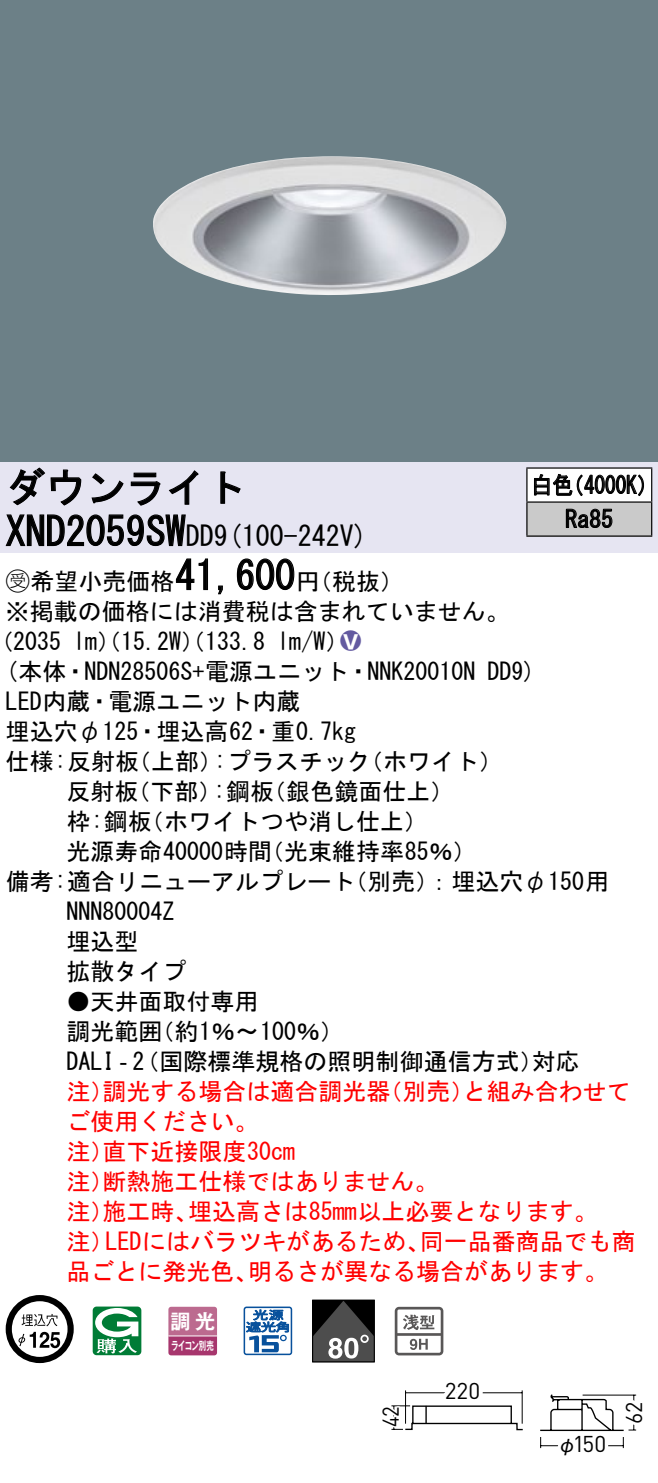
<style>
.page{position:relative;width:658px;height:1483px;background:#fff}
.page>*{position:absolute;margin:0;border:0;box-sizing:border-box;transform-origin:0 0}
.t1{font:40px "MS Gothic";color:#000}
.t2{font:28px "MS Gothic";color:#000}
.t3{font:24px/30px "MS Gothic";color:#000}
.t4{font:24px/30px "MS Gothic";color:#f00}
.t5{font:24px/34px "MS Gothic";color:#000;scale:.88 1}
.t6{font:24px "Ford Classification 1";color:#635aa0}
.t7{font:22.8px "DINOT";letter-spacing:-.01em;color:#000}
.t8{font:22.8px "DINOT";letter-spacing:-.01em;color:#000;scale:.95 1}
.t9{font:22.8px "DINOT";letter-spacing:-.01em;color:#000;scale:.9 1}
.t10{font:20px "Gothic MB101 Pro De Bold 90 pv RKSJ H";color:#fff}
.t11{font:20px "Gothic BBB Pro Medium 90 pv RKSJ H";color:#000}
.t12{font:11.6px "Gothic MB101 Pro De Bold 90 pv RKSJ H";letter-spacing:-.05em;color:#fff;scale:.65 1}
.s1{font-size:28px}
.s2{font-family:"Ford Classification 1"}
.s3{color:#fff}
</style>
<div class="page">
<div style="left:0;top:0;width:658px;height:462px;background:#6c8087"></div>
<img style="left:153px;top:156px;width:354px;height:139px">
<div style="left:0;top:462px;width:658px;height:90px;background:#e6e5f2"></div>
<svg style="left:9px;top:467px;width:73px;height:39px"></svg>
<svg style="left:91px;top:473px;width:33px;height:30px"></svg>
<svg style="left:130px;top:472px;width:30px;height:34px"></svg>
<svg style="left:168px;top:470px;width:30px;height:35px"></svg>
<svg style="left:220px;top:471px;width:21px;height:33px"></svg>
<svg style="left:5px;top:514px;width:181px;height:33px"></svg>
<svg style="left:175px;top:558px;width:33px;height:32px"></svg>
<svg style="left:218px;top:585px;width:5px;height:10px"></svg>
<svg style="left:236px;top:558px;width:59px;height:32px"></svg>
<svg style="left:6px;top:1295px;width:68px;height:68px"></svg>
<svg style="left:93px;top:1306px;width:48px;height:49px"></svg>
<svg style="left:168px;top:1306px;width:49px;height:49px;background:#b65b86"></svg>
<hr style="left:168px;top:1335px;width:49px;height:1px;background:#fff">
<svg style="left:243px;top:1306px;width:49px;height:49px"></svg>
<div style="left:312px;top:1299px;width:62px;height:63px;border:1px solid #000"></div>
<svg style="left:312px;top:1300px;width:62px;height:61px;background:#474747"></svg>
<svg style="left:395px;top:1306px;width:48px;height:49px"></svg>
<div style="left:527px;top:468px;width:124px;height:34px;background:#fff"></div>
<div style="left:527px;top:502px;width:124px;height:34px;background:#cacaca"></div>
<hr style="left:526px;top:467px;width:126px;height:2px;background:#000">
<hr style="left:526px;top:468px;width:1px;height:33px;background:#000">
<hr style="left:651px;top:468px;width:1px;height:33px;background:#000">
<hr style="left:526px;top:501px;width:126px;height:2px;background:#000">
<hr style="left:526px;top:502px;width:1px;height:33px;background:#000">
<hr style="left:651px;top:502px;width:1px;height:33px;background:#000">
<hr style="left:526px;top:535px;width:126px;height:2px;background:#000">
<svg style="left:534px;top:473px;width:110px;height:23px"></svg>
<svg style="left:565px;top:508px;width:47px;height:20px"></svg>
<svg style="left:540px;top:1394px;width:97px;height:55px"></svg>
<svg style="left:391px;top:1390px;width:132px;height:40px"></svg>
<h1 class="t1" style="left:6px;top:467px;width:242px">ダウンライト</h1>
<p class="t2" style="left:214px;top:522px;width:155px">(9 100-242 (V</p>
<h1 class="t1" style="left:6px;top:511px;width:210px">XND2059SW<span class="s1">DD</span></h1>
<h1 class="t1" style="left:175px;top:555px;width:121px">41,600</h1>
<p class="t3" style="left:6px;top:566px;width:505px"><span class="s2">B</span>希望小売価格<br>※掲載の価格には消費税は含まれていません。</p>
<p class="t6" style="left:340px;top:629px;width:22px">2<span class="s3">8</span></p>
<p class="t3" style="left:296px;top:566px;width:109px">（円税抜(</p>
<p class="t3" style="left:277px;top:626px;width:73px">l m (W/</p>
<p class="t3" style="left:-11px;top:626px;width:74px">（2035</p>
<p class="t3" style="left:73px;top:626px;width:193px">lm）（15.2 ）（W 133.8</p>
<p class="t5" style="left:565px;top:468px;width:56px;text-indent:-34px">白色<br>Ra85</p>
<p class="t5" style="left:563px;top:468px;width:110px">（4000 (K</p>
<p class="t3" style="left:6px;top:656px;width:471px">(本体・NDN28506 +S 電源ユニット・NNK20010N</p>
<p class="t3" style="left:6px;top:686px;width:296px">LED内蔵・電源ユニット内蔵</p>
<p class="t3" style="left:6px;top:716px;width:352px">埋込穴φ125・埋込高62・重0.7kg</p>
<p class="t3" style="left:359px;top:746px;width:145px">（ホワイト(</p>
<p class="t3" style="left:487px;top:656px;width:50px">DD (9</p>
<p class="t3" style="left:214px;top:746px;width:158px">:プラスチック</p>
<p class="t3" style="left:6px;top:746px;width:135px">仕様:反射板</p>
<p class="t3" style="left:127px;top:746px;width:97px">（上部）</p>
<p class="t3" style="left:66px;top:776px;width:73px">反射板</p>
<p class="t3" style="left:126px;top:776px;width:97px">（下部）</p>
<p class="t3" style="left:262px;top:776px;width:193px">（銀色鏡面仕上(</p>
<p class="t3" style="left:213px;top:776px;width:62px">:鋼板</p>
<p class="t3" style="left:66px;top:806px;width:87px">枠:鋼板</p>
<p class="t3" style="left:140px;top:806px;width:289px">（ホワイトつや消し仕上(</p>
<p class="t3" style="left:66px;top:836px;width:207px">光源寿命40000時間</p>
<p class="t3" style="left:260px;top:836px;width:218px">（光束維持率85％(</p>
<p class="t3" style="left:66px;top:866px;width:290px;text-indent:-61px">備考:適合リニューアルプレート<br>NNN80004Z<br>埋込型<br>拡散タイプ</p>
<p class="t3" style="left:150px;top:986px;width:195px;text-indent:-84px">●天井面取付専用<br>（約1％〜100％(</p>
<p class="t3" style="left:343px;top:866px;width:267px">（別売：）埋込穴φ150用</p>
<p class="t3" style="left:66px;top:1016px;width:97px">調光範囲</p>
<p class="t3" style="left:66px;top:1046px;width:478px">DALI‐（2 国際標準規格の照明制御通信方式）</p>
<p class="t4" style="left:462px;top:1076px;width:169px">と組み合わせて</p>
<p class="t3" style="left:531px;top:1046px;width:49px">対応</p>
<p class="t4" style="left:102px;top:1076px;width:289px">調光する場合は適合調光器</p>
<p class="t4" style="left:378px;top:1076px;width:97px">（別売）</p>
<p class="t4" style="left:66px;top:1076px;width:49px">注）</p>
<p class="t4" style="left:66px;top:1106px;width:193px">ご使用ください。</p>
<p class="t4" style="left:102px;top:1136px;width:194px">直下近接限度30cm</p>
<p class="t4" style="left:102px;top:1136px;width:337px;text-indent:-36px">注）<br>断熱施工仕様ではありません。</p>
<p class="t4" style="left:66px;top:1166px;width:49px">注）</p>
<p class="t4" style="left:188px;top:1196px;width:411px">埋込高さは85mm以上必要となります。</p>
<p class="t4" style="left:102px;top:1196px;width:97px">施工時、</p>
<p class="t4" style="left:66px;top:1196px;width:49px">注）</p>
<p class="t4" style="left:66px;top:1226px;width:49px">注）</p>
<p class="t4" style="left:105px;top:1226px;width:326px">LEDにはバラツキがあるため、</p>
<p class="t4" style="left:420px;top:1226px;width:217px">同一品番商品でも商</p>
<p class="t4" style="left:66px;top:1256px;width:193px">品ごとに発光色、</p>
<p class="t4" style="left:248px;top:1256px;width:362px">明るさが異なる場合があります。</p>
<p class="t10" style="left:171px;top:1304px;width:46px">調光</p>
<p class="t12" style="left:171px;top:1335px;width:67px">ライコン別売</p>
<p class="t9" style="left:375px;top:1426px;width:24px;rotate:-90deg">42</p>
<p class="t7" style="left:444px;top:1374px;width:37px">220</p>
<p class="t7" style="left:573px;top:1428px;width:35px">150</p>
<p class="t11" style="left:557px;top:1428px;width:21px">φ</p>
<p class="t8" style="left:618px;top:1423px;width:25px;rotate:-90deg">62</p>
</div>
